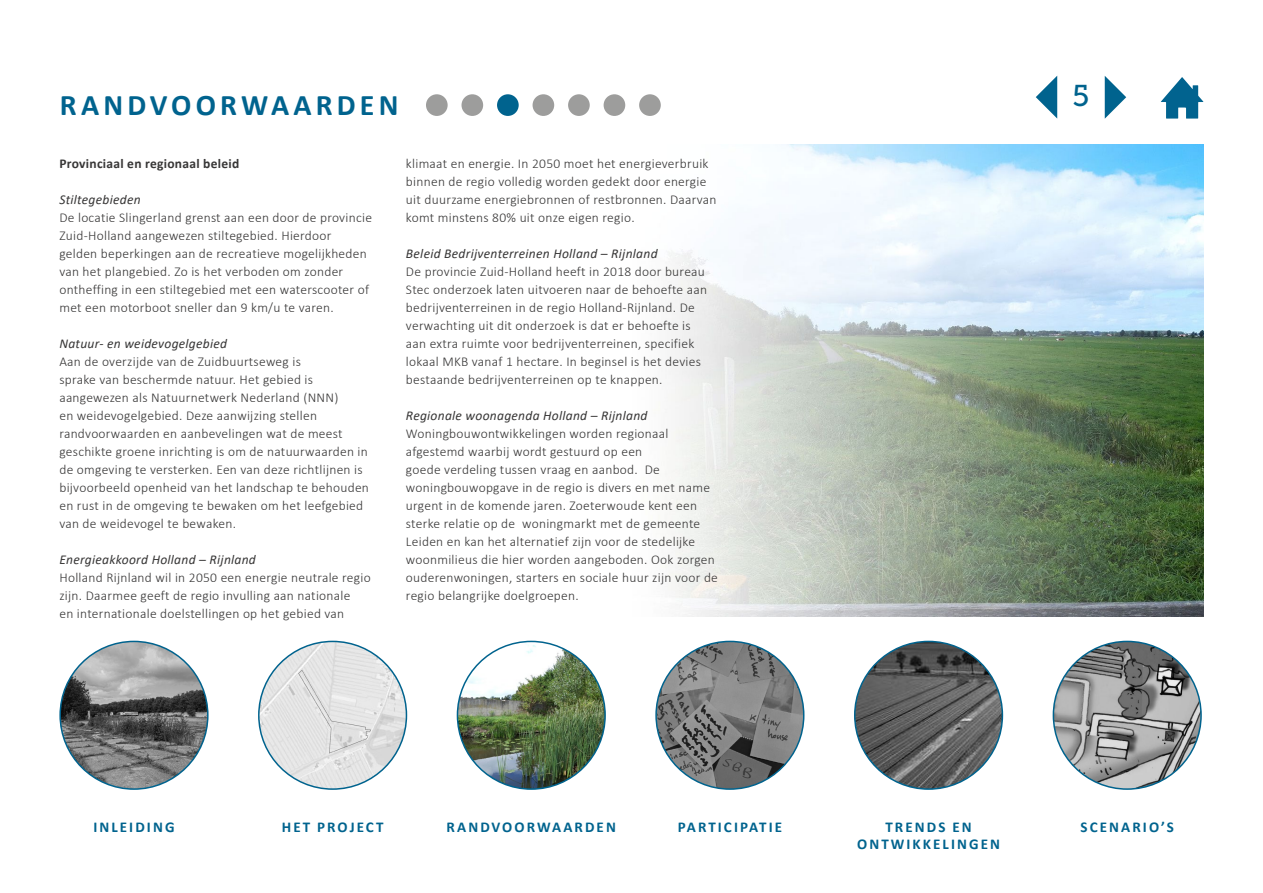
<style>
.page{position:relative;width:1263px;height:893px;background:#fff}
.page>*{position:absolute;margin:0;border:0;box-sizing:border-box;transform-origin:0 0}
.t1{font:700 30px "Calibri";letter-spacing:.14em;color:#00638e}
.t2{font:30px "Museo Slab 500";color:#00638e}
.t3{font:700 15px/16.5px "Calibri";letter-spacing:.14em;color:#00638e;text-align:center}
.t4{font:300 13.5px/18px "Calibri";letter-spacing:.02em;color:#373636}
.t5{font:italic 13.5px "Calibri";letter-spacing:.02em;color:#373636}
.t6{font:700 13.5px "Calibri";letter-spacing:.02em;color:#373636}
</style>
<div class="page">
<img style="left:665px;top:145px;width:538px;height:472px">
<img style="left:60px;top:641px;width:148px;height:148px;border-radius:74px">
<img style="left:259px;top:641px;width:147px;height:148px;border-radius:74px">
<img style="left:457px;top:641px;width:148px;height:148px;border-radius:74px">
<img style="left:656px;top:641px;width:148px;height:148px;border-radius:74px">
<img style="left:855px;top:641px;width:147px;height:148px;border-radius:74px">
<img style="left:1053px;top:641px;width:148px;height:148px;border-radius:74px">
<svg style="left:1161px;top:77px;width:42px;height:42px"></svg>
<svg style="left:1105px;top:76px;width:21px;height:43px"></svg>
<svg style="left:1036px;top:76px;width:21px;height:43px"></svg>
<div style="left:426px;top:94px;width:22px;height:22px;background:#9d9d9c;border-radius:50%"></div>
<div style="left:461px;top:94px;width:22px;height:22px;background:#9d9d9c;border-radius:50%"></div>
<div style="left:497px;top:94px;width:22px;height:22px;background:#00638e;border-radius:50%"></div>
<div style="left:532px;top:94px;width:22px;height:22px;background:#9d9d9c;border-radius:50%"></div>
<div style="left:568px;top:94px;width:22px;height:22px;background:#9d9d9c;border-radius:50%"></div>
<div style="left:604px;top:94px;width:21px;height:22px;background:#9d9d9c;border-radius:50%"></div>
<div style="left:639px;top:94px;width:22px;height:22px;background:#9d9d9c;border-radius:50%"></div>
<h1 class="t1" style="left:60px;top:83px;width:340px">RANDVOORWAARDEN</h1>
<p class="t6" style="left:59px;top:154px;width:181px">Provinciaal en regionaal beleid</p>
<p class="t5" style="left:59px;top:190px;width:83px">Stiltegebieden</p>
<p class="t4" style="left:59px;top:209px;width:314px">De locatie Slingerland grenst aan een door de provincie Zuid-Holland aangewezen stiltegebied. Hierdoor gelden beperkingen aan de recreatieve mogelijkheden van het plangebied. Zo is het verboden om zonder ontheffing in een stiltegebied met een waterscooter of met een motorboot sneller dan 9 km/u te varen.</p>
<p class="t5" style="left:59px;top:334px;width:169px">Natuur- en weidevogelgebied</p>
<p class="t4" style="left:59px;top:353px;width:311px">Aan de overzijde van de Zuidbuurtseweg is<br>sprake van beschermde natuur. Het gebied is aangewezen als Natuurnetwerk Nederland (NNN)<br>en weidevogelgebied. Deze aanwijzing stellen randvoorwaarden en aanbevelingen wat de meest geschikte groene inrichting is om de natuurwaarden in de omgeving te versterken. Een van deze richtlijnen is bijvoorbeeld openheid van het landschap te behouden en rust in de omgeving te bewaken om het leefgebied van de weidevogel te bewaken.</p>
<p class="t5" style="left:59px;top:550px;width:198px">Energieakkoord Holland – Rijnland</p>
<p class="t4" style="left:59px;top:568px;width:313px">Holland Rijnland wil in 2050 een energie neutrale regio zijn. Daarmee geeft de regio invulling aan nationale<br>en internationale doelstellingen op het gebied van</p>
<p class="t4" style="left:406px;top:154px;width:312px">klimaat en energie. In 2050 moet het energieverbruik binnen de regio volledig worden gedekt door energie uit duurzame energiebronnen of restbronnen. Daarvan komt minstens 80% uit onze eigen regio.</p>
<p class="t5" style="left:406px;top:244px;width:253px">Beleid Bedrijventerreinen Holland – Rijnland</p>
<p class="t4" style="left:406px;top:262px;width:303px">De provincie Zuid-Holland heeft in 2018 door bureau Stec onderzoek laten uitvoeren naar de behoefte aan bedrijventerreinen in de regio Holland-Rijnland. De verwachting uit dit onderzoek is dat er behoefte is aan extra ruimte voor bedrijventerreinen, specifiek lokaal MKB vanaf 1 hectare. In beginsel is het devies bestaande bedrijventerreinen op te knappen.</p>
<p class="t5" style="left:406px;top:406px;width:243px">Regionale woonagenda Holland – Rijnland</p>
<p class="t4" style="left:406px;top:424px;width:313px">Woningbouwontwikkelingen worden regionaal afgestemd waarbij wordt gestuurd op een<br>goede verdeling tussen vraag en aanbod. De woningbouwopgave in de regio is divers en met name urgent in de komende jaren. Zoeterwoude kent een sterke relatie op de woningmarkt met de gemeente Leiden en kan het alternatief zijn voor de stedelijke woonmilieus die hier worden aangeboden. Ook zorgen ouderenwoningen, starters en sociale huur zijn voor de regio belangrijke doelgroepen.</p>
<h1 class="t2" style="left:1072px;top:79px;width:18px">5</h1>
<p class="t3" style="left:93px;top:819px;width:83px">INLEIDING</p>
<p class="t3" style="left:282px;top:819px;width:103px">HET PROJECT</p>
<p class="t3" style="left:447px;top:819px;width:171px">RANDVOORWAARDEN</p>
<p class="t3" style="left:678px;top:819px;width:106px">PARTICIPATIE</p>
<p class="t3" style="left:857px;top:819px;width:144px">TRENDS EN<br>ONTWIKKELINGEN</p>
<p class="t3" style="left:1081px;top:819px;width:95px">SCENARIO’S</p>
</div>
